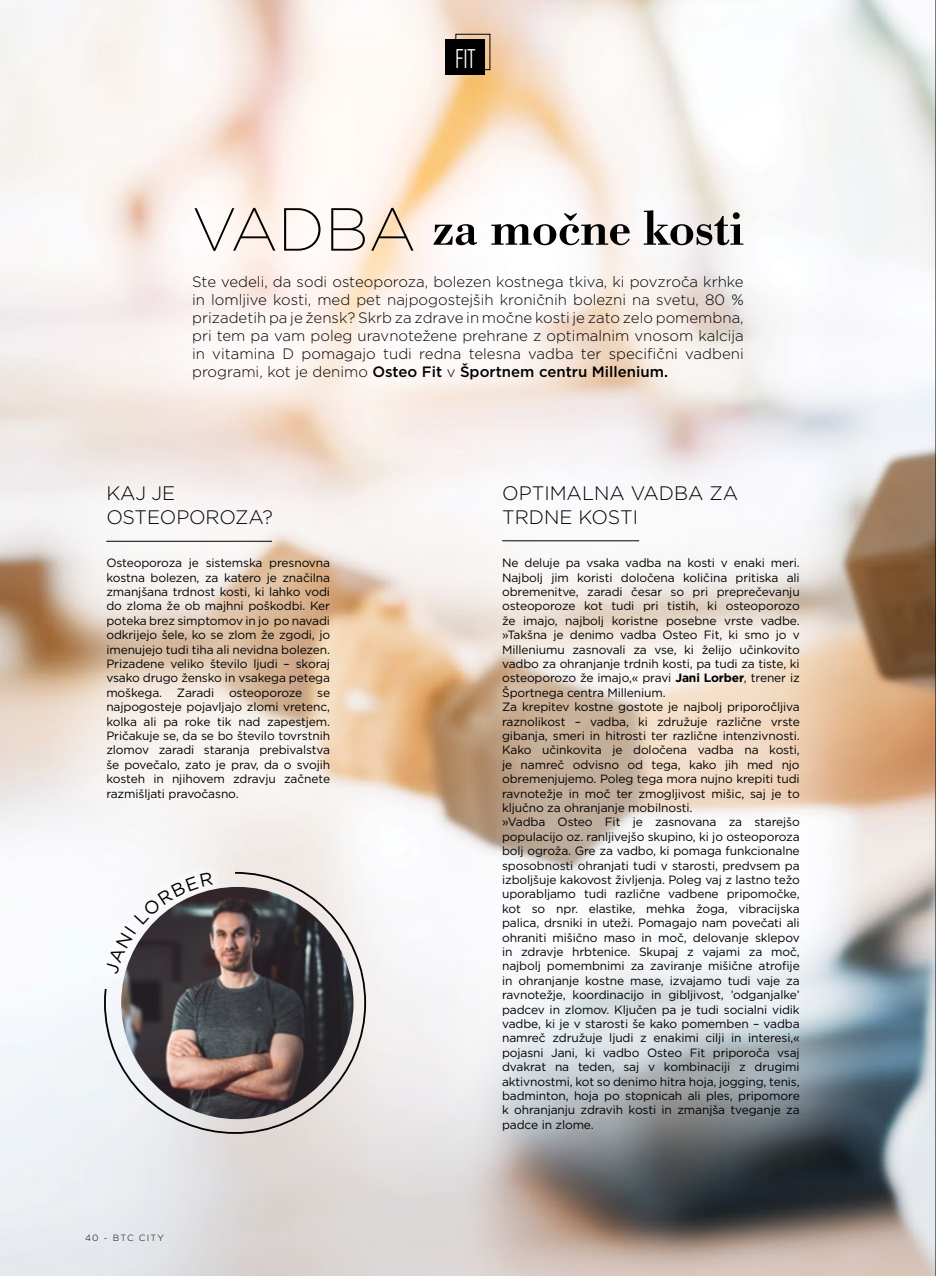
<style>
.page{position:relative;width:936px;height:1276px;background:#fff}
.page>*{position:absolute;margin:0;border:0;box-sizing:border-box;transform-origin:0 0}
.t1{font:600 51px "Bodoni Ant T";color:#000}
.t2{font:28.2px "Accius T Ligh Cond";color:#fff}
.t3{font:300 19.5px/23.4px "Gotham";letter-spacing:-.005em;color:#000}
.t4{font:300 15px/18px "Gotham";color:#000;text-align:justify}
.t5{font:12px/14.4px "Gotham";letter-spacing:-.01em;color:#000;text-align:justify}
.t6{font:300 9px "Gotham";letter-spacing:.14em;color:#000}
.s1{font-family:"Gotham";font-weight:200;font-size:60.6px}
.s2{font-weight:500}
.s3{font-weight:700}
</style>
<div class="page">
<img style="left:0;top:0;width:935px;height:1276px">
<div style="left:455px;top:34px;width:35px;height:36px;border:1px solid #000"></div>
<div style="left:445px;top:39px;width:40px;height:36px;background:#000"></div>
<div style="left:19px;top:398px;width:398px;height:488px;background:#fff;opacity:.48"></div>
<hr style="left:106px;top:541px;width:166px;height:1px;background:#000">
<div style="left:414px;top:398px;width:473px;height:819px;background:#fff;opacity:.48"></div>
<hr style="left:935px;top:0;width:1px;height:1276px;background:#000">
<div style="left:105px;top:188px;width:725px;height:278px;background:#fff;opacity:.48"></div>
<hr style="left:502px;top:540px;width:137px;height:1px;background:#000">
<svg style="left:103px;top:871px;width:264px;height:263px"></svg>
<div style="left:95px;top:861px;width:129px;height:124px;background:#fff;opacity:.75"></div>
<img style="left:121px;top:887px;width:233px;height:232px">
<svg style="left:105px;top:872px;width:108px;height:102px"></svg>
<h2 class="t2" style="left:455px;top:44px;width:22px">FIT</h2>
<h1 class="t1" style="left:192px;top:200px;width:553px"><span class="s1">VADBA</span> za močne kosti</h1>
<p class="t4" style="left:192px;top:272px;width:553px">Ste vedeli, da sodi osteoporoza, bolezen kostnega tkiva, ki povzroča krhke in lomljive kosti, med pet najpogostejših kroničnih bolezni na svetu, 80 % prizadetih pa je žensk? Skrb za zdrave in močne kosti je zato zelo pomembna, pri tem pa vam poleg uravnotežene prehrane z optimalnim vnosom kalcija in vitamina D pomagajo tudi redna telesna vadba ter specifični vadbeni programi, kot je denimo <span class="s2">Osteo Fit</span> v <span class="s2">Športnem centru Millenium.</span></p>
<h3 class="t3" style="left:106px;top:481px;width:168px">KAJ JE<br>OSTEOPOROZA?</h3>
<p class="t5" style="left:106px;top:555px;width:225px">Osteoporoza je sistemska presnovna kostna bolezen, za katero je značilna zmanjšana trdnost kosti, ki lahko vodi do zloma že ob majhni poškodbi. Ker poteka brez simptomov in jo po navadi odkrijejo šele, ko se zlom že zgodi, jo imenujejo tudi tiha ali nevidna bolezen.<br>Prizadene veliko število ljudi – skoraj vsako drugo žensko in vsakega petega moškega. Zaradi osteoporoze se najpogosteje pojavljajo zlomi vretenc, kolka ali pa roke tik nad zapestjem.<br>Pričakuje se, da se bo število tovrstnih zlomov zaradi staranja prebivalstva še povečalo, zato je prav, da o svojih kosteh in njihovem zdravju začnete razmišljati pravočasno.</p>
<p class="t6" style="left:85px;top:1231px;width:80px">40 - BTC CITY</p>
<h3 class="t3" style="left:502px;top:481px;width:238px">OPTIMALNA VADBA ZA<br>TRDNE KOSTI</h3>
<p class="t5" style="left:502px;top:555px;width:299px;text-align:left">Ne deluje pa vsaka vadba na kosti v enaki meri.<br>Najbolj jim koristi določena količina pritiska ali obremenitve, zaradi česar so pri preprečevanju osteoporoze kot tudi pri tistih, ki osteoporozo že imajo, najbolj koristne posebne vrste vadbe. »Takšna je denimo vadba Osteo Fit, ki smo jo v Milleniumu zasnovali za vse, ki želijo učinkovito vadbo za ohranjanje trdnih kosti, pa tudi za tiste, ki osteoporozo že imajo,« pravi <span class="s3">Jani Lorber</span>, trener iz Športnega centra Millenium.<br>Za krepitev kostne gostote je najbolj priporočljiva raznolikost – vadba, ki združuje različne vrste gibanja, smeri in hitrosti ter različne intenzivnosti.<br>Kako učinkovita je določena vadba na kosti, je namreč odvisno od tega, kako jih med njo obremenjujemo. Poleg tega mora nujno krepiti tudi ravnotežje in moč ter zmogljivost mišic, saj je to ključno za ohranjanje mobilnosti.<br>»Vadba Osteo Fit je zasnovana za starejšo populacijo oz. ranljivejšo skupino, ki jo osteoporoza bolj ogroža. Gre za vadbo, ki pomaga funkcionalne sposobnosti ohranjati tudi v starosti, predvsem pa izboljšuje kakovost življenja. Poleg vaj z lastno težo uporabljamo tudi različne vadbene pripomočke, kot so npr. elastike, mehka žoga, vibracijska palica, drsniki in uteži. Pomagajo nam povečati ali ohraniti mišično maso in moč, delovanje sklepov in zdravje hrbtenice. Skupaj z vajami za moč, najbolj pomembnimi za zaviranje mišične atrofije in ohranjanje kostne mase, izvajamo tudi vaje za ravnotežje, koordinacijo in gibljivost, ’odganjalke’ padcev in zlomov. Ključen pa je tudi socialni vidik vadbe, ki je v starosti še kako pomemben – vadba namreč združuje ljudi z enakimi cilji in interesi,« pojasni Jani, ki vadbo Osteo Fit priporoča vsaj dvakrat na teden, saj v kombinaciji z drugimi aktivnostmi, kot so denimo hitra hoja, jogging, tenis, badminton, hoja po stopnicah ali ples, pripomore k ohranjanju zdravih kosti in zmanjša tveganje za padce in zlome.</p>
</div>
